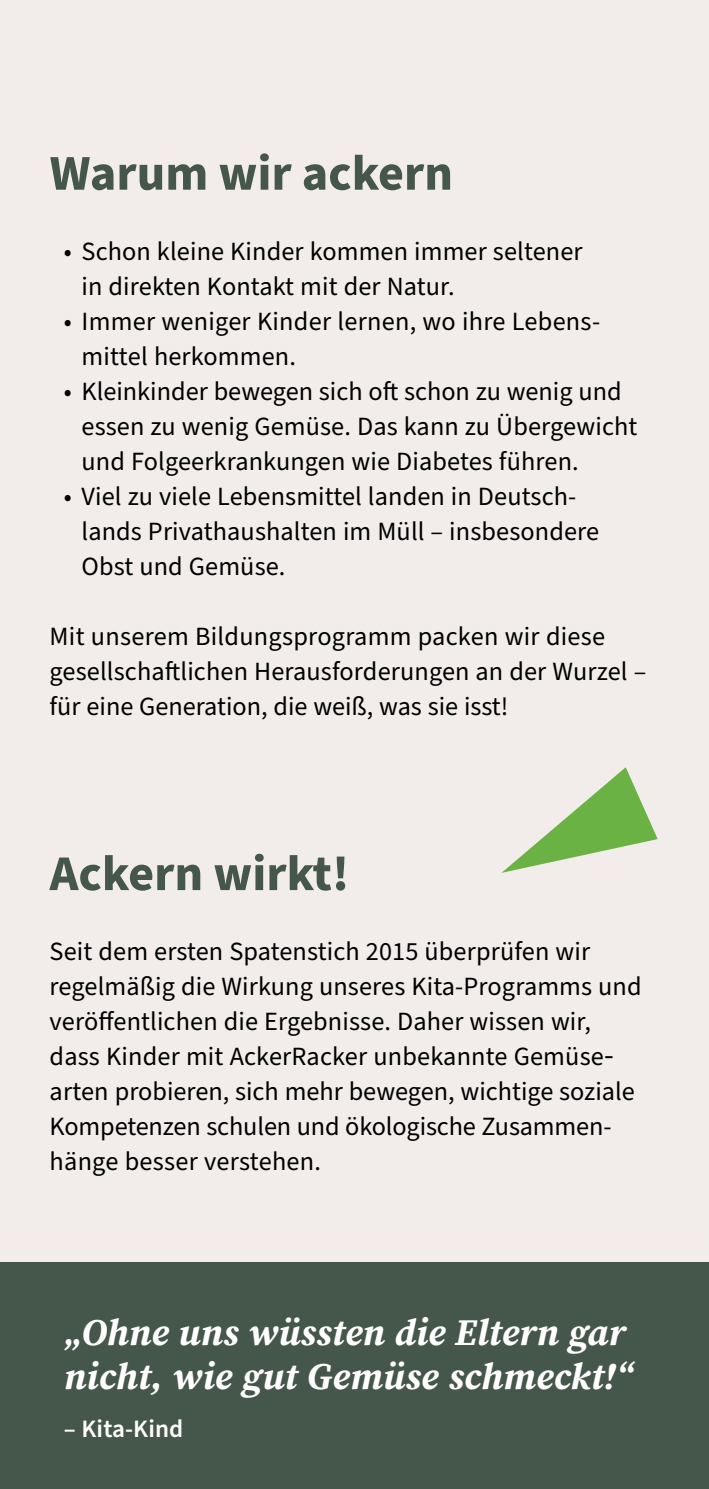
<style>
.page{position:relative;width:709px;height:1489px;background:#fff}
.page>*{position:absolute;margin:0;border:0;box-sizing:border-box;transform-origin:0 0}
.t1{font:700 50px "Source Sans Pro";color:#45564a}
.t2{font:italic 700 37.5px/43.8px "Source Serif Pro";letter-spacing:.005em;color:#fff}
.t3{font:26.25px/35px "Source Sans Pro";letter-spacing:.005em;color:#000}
.t4{font:600 25px "Source Sans Pro";letter-spacing:.005em;color:#fff}
</style>
<div class="page">
<div style="left:0;top:0;width:709px;height:1488px;background:#f2edea"></div>
<div style="left:0;top:1261px;width:709px;height:227px;background:#45564a"></div>
<svg style="left:502px;top:767px;width:155px;height:105px"></svg>
<h1 class="t1" style="left:50px;top:139px;width:405px">Warum wir ackern</h1>
<p class="t3" style="left:82px;top:234px;width:502px;text-indent:-18px">• Schon kleine Kinder kommen immer seltener in direkten Kontakt mit der Natur.</p>
<p class="t3" style="left:82px;top:304px;width:520px;text-indent:-18px">• Immer weniger Kinder lernen, wo ihre Lebens&shy;mittel herkommen.</p>
<p class="t3" style="left:82px;top:374px;width:557px;text-indent:-18px">• Kleinkinder bewegen sich oft schon zu wenig und essen zu wenig Gemüse. Das kann zu Übergewicht und Folgeerkrankungen wie Diabetes führen.</p>
<p class="t3" style="left:82px;top:479px;width:519px;text-indent:-18px">• Viel zu viele Lebensmittel landen in Deutsch&shy;lands Privathaushalten im Müll – insbesondere<br>Obst und Gemüse.</p>
<p class="t3" style="left:50px;top:619px;width:598px">Mit unserem Bildungsprogramm packen wir diese gesellschaftlichen Herausforderungen an der Wurzel – für eine Generation, die weiß, was sie isst!</p>
<h1 class="t1" style="left:50px;top:839px;width:301px">Ackern wirkt!</h1>
<p class="t3" style="left:50px;top:934px;width:593px">Seit dem ersten Spatenstich 2015 überprüfen wir regelmäßig die Wirkung unseres Kita-Programms und veröffentlichen die Ergebnisse. Daher wissen wir, dass Kinder mit AckerRacker unbekannte Gemüse&shy;arten probieren, sich mehr bewegen, wichtige soziale Kompetenzen schulen und ökologische Zusammen&shy;hänge besser verstehen.</p>
<h2 class="t2" style="left:64px;top:1309px;width:571px">„Ohne uns wüssten die Eltern gar nicht, wie gut Gemüse schmeckt!“</h2>
<p class="t4" style="left:64px;top:1411px;width:121px">– Kita-Kind</p>
</div>
